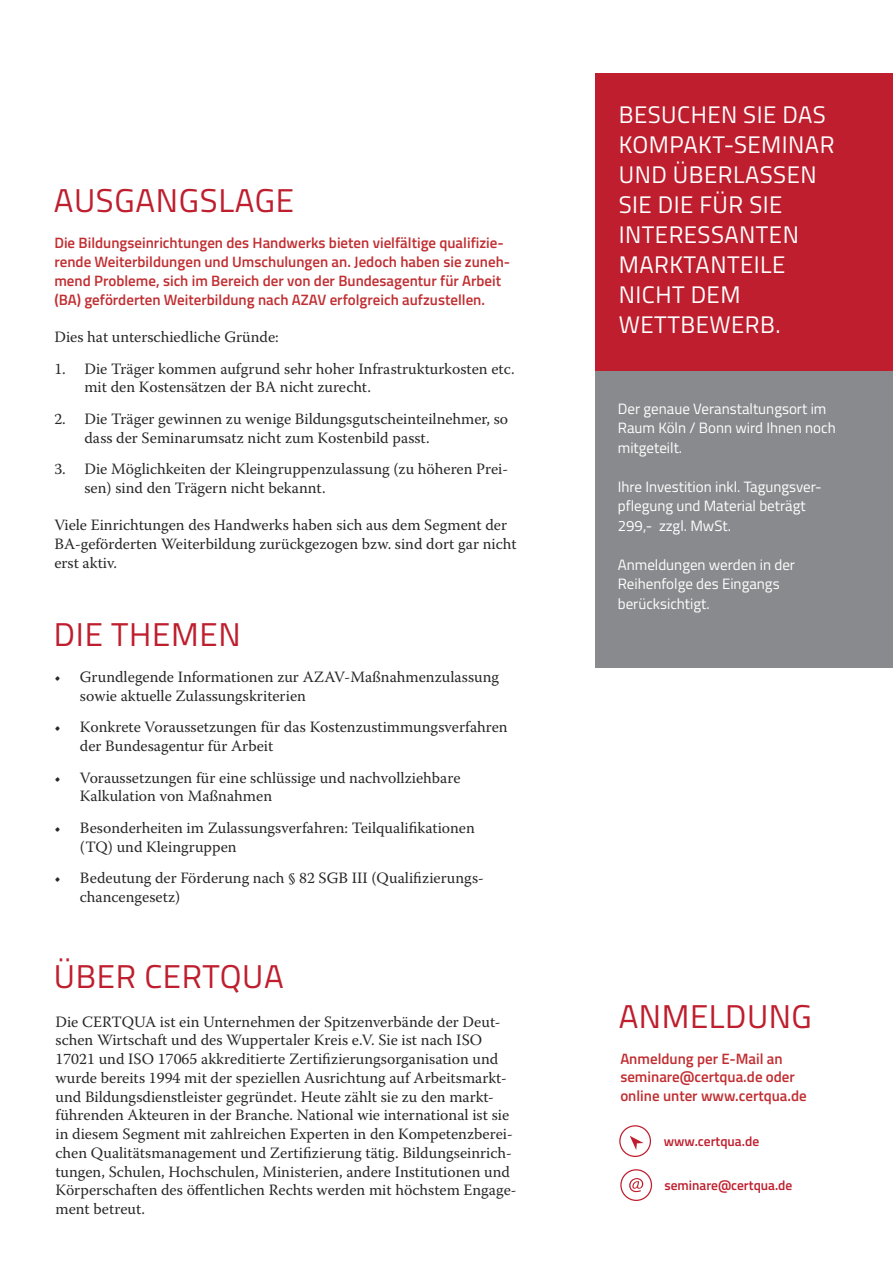
<style>
.page{position:relative;width:893px;height:1263px;background:#fff}
.page>*{position:absolute;margin:0;border:0;box-sizing:border-box;transform-origin:0 0}
.t1{font:33px "Titillium";letter-spacing:.015em;color:#be1e2d}
.t2{font:24px/30px "Titillium";letter-spacing:.02em;color:#fff}
.t3{font:15.75px/18.8px "Warnock Pro";color:#292829}
.t4{font:600 15px/18.8px "Titillium";color:#c12e32}
.t5{font:15px/19.5px "Titillium";color:#fff}
.t6{font:600 13.5px "Titillium";color:#be1e2d}
</style>
<div class="page">
<div style="left:595px;top:370px;width:298px;height:298px;background:#888a8d"></div>
<div style="left:595px;top:73px;width:298px;height:297px;background:#be1e2d"></div>
<svg style="left:619px;top:1125px;width:32px;height:32px"></svg>
<svg style="left:620px;top:1169px;width:32px;height:32px"></svg>
<h1 class="t1" style="left:54px;top:177px;width:201px">Ausgangslage</h1>
<p class="t4" style="left:54px;top:233px;width:457px">Die Bildungseinrichtungen des Handwerks bieten vielfältige qualifizie&shy;rende Weiterbildungen und Umschulungen an. Jedoch haben sie zuneh&shy;mend Probleme, sich im Bereich der von der Bundesagentur für Arbeit (BA) geförderten Weiterbildung nach AZAV erfolgreich aufzustellen.</p>
<p class="t3" style="left:54px;top:327px;width:226px">Dies hat unterschiedliche Gründe:</p>
<p class="t3" style="left:84px;top:359px;width:432px;text-indent:-30px">1. Die Träger kommen aufgrund sehr hoher Infrastrukturkosten etc. mit den Kostensätzen der BA nicht zurecht.</p>
<p class="t3" style="left:84px;top:409px;width:425px;text-indent:-30px">2. Die Träger gewinnen zu wenige Bildungsgutscheinteilnehmer, so dass der Seminarumsatz nicht zum Kostenbild passt.</p>
<p class="t3" style="left:84px;top:459px;width:425px;text-indent:-30px">3. Die Möglichkeiten der Kleingruppenzulassung (zu höheren Prei&shy;sen) sind den Trägern nicht bekannt.</p>
<p class="t3" style="left:54px;top:515px;width:464px">Viele Einrichtungen des Handwerks haben sich aus dem Segment der<br>BA-geförderten Weiterbildung zurückgezogen bzw. sind dort gar nicht erst aktiv.</p>
<h1 class="t1" style="left:54px;top:610px;width:13px">Die</h1>
<h1 class="t1" style="left:111px;top:610px;width:63px">theme</h1>
<h1 class="t1" style="left:218px;top:610px;width:24px">n</h1>
<p class="t3" style="left:80px;top:667px;width:421px;text-indent:-25px">• Grundlegende Informationen zur AZAV-Maßnahmenzulassung sowie aktuelle Zulassungskriterien</p>
<p class="t3" style="left:80px;top:718px;width:429px;text-indent:-25px">• Konkrete Voraussetzungen für das Kostenzustimmungsverfahren der Bundesagentur für Arbeit</p>
<p class="t3" style="left:80px;top:768px;width:382px;text-indent:-25px">• Voraussetzungen für eine schlüssige und nachvollziehbare<br>Kalkulation von Maßnahmen</p>
<p class="t3" style="left:80px;top:818px;width:396px;text-indent:-25px">• Besonderheiten im Zulassungsverfahren: Teilqualifikationen (TQ) und Kleingruppen</p>
<p class="t3" style="left:80px;top:868px;width:406px;text-indent:-25px">• Bedeutung der Förderung nach § 82 SGB III (Qualifizierungs&shy;chancengesetz)</p>
<h1 class="t1" style="left:54px;top:952px;width:19px">ÜberC</h1>
<h1 class="t1" style="left:163px;top:952px;width:122px">ERTQUA</h1>
<p class="t3" style="left:55px;top:1012px;width:463px">Die CERTQUA ist ein Unternehmen der Spitzenverbände der Deut&shy;schen Wirtschaft und des Wuppertaler Kreis e.V. Sie ist nach ISO 17021 und ISO 17065 akkreditierte Zertifizierungsorganisation und wurde bereits 1994 mit der speziellen Ausrichtung auf Arbeitsmarkt&shy;und Bildungsdienstleister gegründet. Heute zählt sie zu den markt&shy;führenden Akteuren in der Branche. National wie international ist sie in diesem Segment mit zahlreichen Experten in den Kompetenzberei&shy;chen Qualitätsmanagement und Zertifizierung tätig. Bildungseinrich&shy;tungen, Schulen, Hochschulen, Ministerien, andere Institutionen und Körperschaften des öffentlichen Rechts werden mit höchstem Engage&shy;ment betreut.</p>
<h2 class="t2" style="left:619px;top:99px;width:190px">Besuchen Sie das<br>Kompak</h2>
<h2 class="t2" style="left:712px;top:129px;width:36px">t-semi</h2>
<h2 class="t2" style="left:788px;top:129px;width:28px">nar</h2>
<h2 class="t2" style="left:619px;top:159px;width:85px">und über</h2>
<h2 class="t2" style="left:733px;top:159px;width:27px">lasse</h2>
<h2 class="t2" style="left:800px;top:159px;width:18px">n</h2>
<h2 class="t2" style="left:619px;top:189px;width:151px">Sie die für Sie i nteressa</h2>
<h2 class="t2" style="left:619px;top:219px;width:182px;text-indent:120px">nten<br>Marktantei le nicht dem<br>Wettbewerb</h2>
<h2 class="t2" style="left:775px;top:309px;width:7px">.</h2>
<p class="t5" style="left:618px;top:398px;width:219px">Der genaue Veranstaltungsort im<br>Raum Köln / Bonn wird Ihnen noch mitgeteilt.</p>
<p class="t5" style="left:618px;top:476px;width:205px">Ihre Investition inkl. Tagungsver&shy;pflegung und Material beträgt<br>299,- zzgl. MwSt.</p>
<p class="t5" style="left:618px;top:554px;width:179px">Anmeldungen werden in der<br>Reihenfolge des Eingangs berücksichtigt.</p>
<h1 class="t1" style="left:619px;top:992px;width:191px">Anmeldung</h1>
<p class="t4" style="left:620px;top:1048px;width:188px">Anmeldung per E-Mail an seminare@certqua.de oder online unter www.certqua.de</p>
<p class="t6" style="left:664px;top:1131px;width:97px">www.certqua.de</p>
<p class="t6" style="left:664px;top:1175px;width:130px">seminare@certqua.de</p>
</div>
